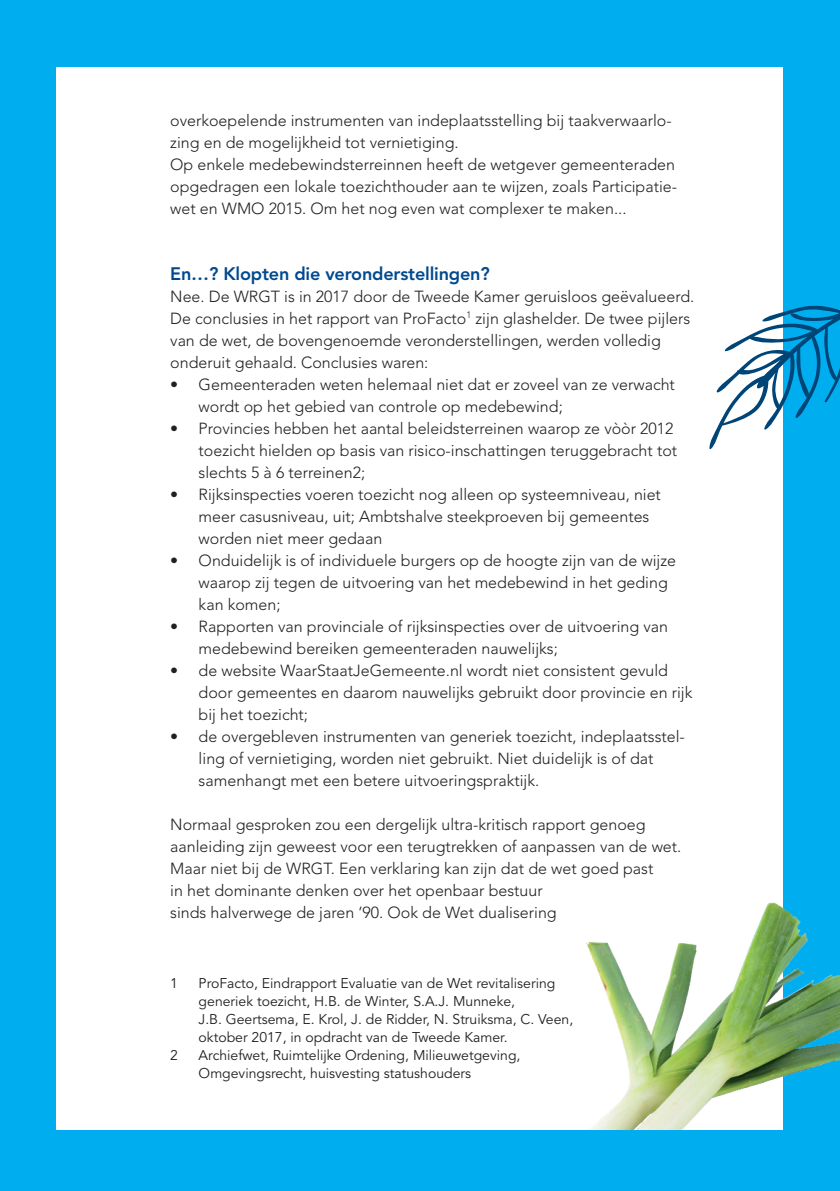
<style>
.page{position:relative;width:840px;height:1191px;background:#fff}
.page>*{position:absolute;margin:0;border:0;box-sizing:border-box;transform-origin:0 0}
.t1{font:800 18px "Avenir LT Std";letter-spacing:-.01em;color:#01498e}
.t2{font:300 16px/22px "Avenir LT Std";color:#231f20}
.t3{font:14px/18px "Avenir LT Std";color:#231f20}
</style>
<div class="page">
<div style="left:0;top:0;width:839px;height:1191px;background:#00aeef"></div>
<div style="left:57px;top:67px;width:725px;height:1062px;background:#fff"></div>
<div style="left:797px;top:501px;width:42px;height:207px;background:#00aeef"></div>
<svg style="left:709px;top:303px;width:130px;height:146px"></svg>
<img style="left:586px;top:893px;width:253px;height:236px">
<p class="t2" style="left:170px;top:109px;width:508px">overkoepelende instrumenten van indeplaatsstelling bij taakverwaarlo&shy;zing en de mogelijkheid tot vernietiging.<br>Op enkele medebewindsterreinnen heeft de wetgever gemeenteraden opgedragen een lokale toezichthouder aan te wijzen, zoals Participatie&shy;wet en WMO 2015. Om het nog even wat complexer te maken...</p>
<p class="t1" style="left:170px;top:263px;width:321px">En…? Klopten die veronderstellingen?</p>
<p class="t2" style="left:170px;top:285px;width:525px">Nee. De WRGT is in 2017 door de Tweede Kamer geruisloos geëvalueerd.<br>De conclusies in het rapport van ProFacto<sup>1</sup> zijn glashelder. De twee pijlers van de wet, de bovengenoemde veronderstellingen, werden volledig onderuit gehaald. Conclusies waren:</p>
<p class="t2" style="left:198px;top:373px;width:477px;text-indent:-28px">• Gemeenteraden weten helemaal niet dat er zoveel van ze verwacht wordt op het gebied van controle op medebewind;</p>
<p class="t2" style="left:198px;top:417px;width:480px;text-indent:-28px">• Provincies hebben het aantal beleidsterreinen waarop ze vòòr 2012 toezicht hielden op basis van risico-inschattingen teruggebracht tot slechts 5 à 6 terreinen2;</p>
<p class="t2" style="left:198px;top:483px;width:463px;text-indent:-28px">• Rijksinspecties voeren toezicht nog alleen op systeemniveau, niet meer casusniveau, uit; Ambtshalve steekproeven bij gemeentes worden niet meer gedaan</p>
<p class="t2" style="left:198px;top:549px;width:478px;text-indent:-28px">• Onduidelijk is of individuele burgers op de hoogte zijn van de wijze waarop zij tegen de uitvoering van het medebewind in het geding kan komen;</p>
<p class="t2" style="left:198px;top:615px;width:470px;text-indent:-28px">• Rapporten van provinciale of rijksinspecties over de uitvoering van medebewind bereiken gemeenteraden nauwelijks;</p>
<p class="t2" style="left:198px;top:659px;width:495px;text-indent:-28px">• de website WaarStaatJeGemeente.nl wordt niet consistent gevuld door gemeentes en daarom nauwelijks gebruikt door provincie en rijk bij het toezicht;</p>
<p class="t2" style="left:198px;top:725px;width:487px;text-indent:-28px">• de overgebleven instrumenten van generiek toezicht, indeplaatsstel&shy;ling of vernietiging, worden niet gebruikt. Niet duidelijk is of dat samenhangt met een betere uitvoeringspraktijk.</p>
<p class="t2" style="left:170px;top:813px;width:512px">Normaal gesproken zou een dergelijk ultra-kritisch rapport genoeg aanleiding zijn geweest voor een terugtrekken of aanpassen van de wet.<br>Maar niet bij de WRGT. Een verklaring kan zijn dat de wet goed past<br>in het dominante denken over het openbaar bestuur<br>sinds halverwege de jaren ’90. Ook de Wet dualisering</p>
<p class="t3" style="left:170px;top:974px;width:9px">1</p>
<p class="t3" style="left:198px;top:974px;width:376px">ProFacto, Eindrapport Evaluatie van de Wet revitalisering generiek toezicht, H.B. de Winter, S.A.J. Munneke,<br>J.B. Geertsema, E. Krol, J. de Ridder, N. Struiksma, C. Veen, oktober 2017, in opdracht van de Tweede Kamer.</p>
<p class="t3" style="left:170px;top:1046px;width:9px">2</p>
<p class="t3" style="left:198px;top:1046px;width:323px">Archiefwet, Ruimtelijke Ordening, Milieuwetgeving,<br>Omgevingsrecht, huisvesting statushouders</p>
</div>
